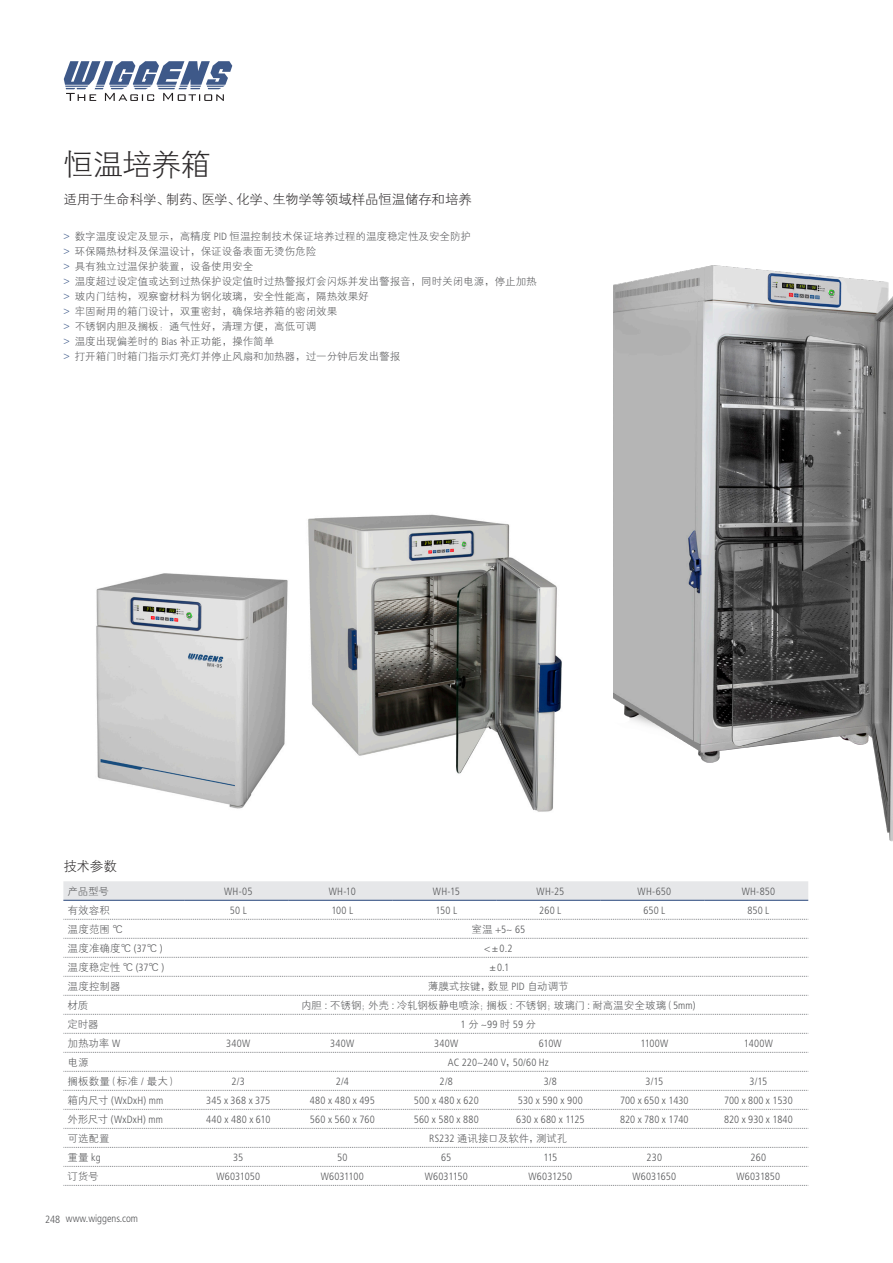
<style>
.page{position:relative;width:893px;height:1263px;background:#fff}
.page>*{position:absolute;margin:0;border:0;box-sizing:border-box;transform-origin:0 0}
.二级目录{font:30px "FZXH1 JW GB1 0";letter-spacing:-.02em;color:#2e2b2c}
.W-正文前段距-无项目符号{font:13.5px "FZXH1 JW GB1 0";letter-spacing:-.015em;color:#2e2b2c}
.t1{font:10.5px "FZXH1 JW GB1 0";color:#57585a}
.W-正文-无项目符号{font:300 condensed 10.5px "Frutiger LT Std";letter-spacing:.01em;color:#57585a}
.t2{font:10.5px "FZXH1 JW GB1 0";letter-spacing:-.02em;color:#57585a}
.W-正文-无项目符号-2{font:300 condensed 10.5px "Frutiger LT Std";letter-spacing:.03em;color:#57585a}
.s1{font-family:"Frutiger LT Std";font-weight:300;font-stretch:condensed;color:#3e5989}
.s2{font-family:"Frutiger LT Std";font-weight:300;font-stretch:condensed}
.s3{font-family:"FZXH1 JW GB1 0";font-weight:400;font-stretch:normal}
</style>
<div class="page">
<svg style="left:64px;top:61px;width:168px;height:40px"></svg>
<img style="left:96px;top:573px;width:192px;height:236px">
<div style="left:63px;top:881px;width:745px;height:19px;background:#e6e7e9"></div>
<hr style="left:63px;top:900px;width:121px;height:1px;background:#3e5989">
<hr style="left:184px;top:900px;width:104px;height:1px;background:#3e5989">
<hr style="left:288px;top:900px;width:104px;height:1px;background:#3e5989">
<hr style="left:392px;top:900px;width:104px;height:1px;background:#3e5989">
<hr style="left:496px;top:900px;width:104px;height:1px;background:#3e5989">
<hr style="left:600px;top:900px;width:104px;height:1px;background:#3e5989">
<hr style="left:704px;top:900px;width:104px;height:1px;background:#3e5989">
<svg style="left:63px;top:919px;width:746px;height:1px"></svg>
<svg style="left:63px;top:938px;width:746px;height:1px"></svg>
<svg style="left:63px;top:957px;width:746px;height:1px"></svg>
<svg style="left:63px;top:976px;width:746px;height:1px"></svg>
<svg style="left:63px;top:995px;width:746px;height:1px"></svg>
<svg style="left:63px;top:1014px;width:746px;height:1px"></svg>
<svg style="left:63px;top:1033px;width:746px;height:1px"></svg>
<svg style="left:63px;top:1052px;width:746px;height:1px"></svg>
<svg style="left:63px;top:1071px;width:746px;height:1px"></svg>
<svg style="left:63px;top:1090px;width:746px;height:1px"></svg>
<svg style="left:63px;top:1109px;width:746px;height:1px"></svg>
<svg style="left:63px;top:1128px;width:746px;height:1px"></svg>
<svg style="left:63px;top:1147px;width:746px;height:1px"></svg>
<svg style="left:63px;top:1166px;width:746px;height:1px"></svg>
<svg style="left:63px;top:1185px;width:746px;height:1px"></svg>
<img style="left:308px;top:514px;width:254px;height:298px">
<img style="left:613px;top:265px;width:280px;height:577px">
<p class="二级目录" style="left:63px;top:148px;width:149px">恒温培养箱</p>
<p class="W-正文前段距-无项目符号" style="left:63px;top:192px;width:410px">适用于生命科学、制药、医学、化学、生物学等领域样品恒温储存和培养</p>
<p class="t1" style="left:63px;top:230px;width:409px"><span class="s1">&gt;</span> 数字温度设定及显示，高精度 <span class="s2">PID</span> 恒温控制技术保证培养过程的温度稳定性及安全防护</p>
<p class="t1" style="left:63px;top:245px;width:254px"><span class="s1">&gt;</span> 环保隔热材料及保温设计，保证设备表面无烫伤危险</p>
<p class="t1" style="left:63px;top:260px;width:191px"><span class="s1">&gt;</span> 具有独立过温保护装置，设备使用安全</p>
<p class="t1" style="left:63px;top:275px;width:475px"><span class="s1">&gt;</span> 温度超过设定值或达到过热保护设定值时过热警报灯会闪烁并发出警报音，同时关闭电源，停止加热</p>
<p class="t1" style="left:63px;top:290px;width:307px"><span class="s1">&gt;</span> 玻内门结构，观察窗材料为钢化玻璃，安全性能高，隔热效果好</p>
<p class="t1" style="left:63px;top:305px;width:275px"><span class="s1">&gt;</span> 牢固耐用的箱门设计，双重密封，确保培养箱的密闭效果</p>
<p class="t1" style="left:63px;top:320px;width:254px"><span class="s1">&gt;</span> 不锈钢内胆及搁板：通气性好，清理方便，高低可调</p>
<p class="t1" style="left:63px;top:335px;width:212px"><span class="s1">&gt;</span> 温度出现偏差时的 <span class="s2">Bias</span> 补正功能，操作简单</p>
<p class="t1" style="left:63px;top:350px;width:338px"><span class="s1">&gt;</span> 打开箱门时箱门指示灯亮灯并停止风扇和加热器，过一分钟后发出警报</p>
<p class="W-正文前段距-无项目符号" style="left:63px;top:859px;width:55px">技术参数</p>
<p class="t1" style="left:68px;top:885px;width:43px">产品型号</p>
<p class="W-正文-无项目符号" style="left:224px;top:885px;width:30px">WH-05</p>
<p class="W-正文-无项目符号" style="left:329px;top:885px;width:29px">WH-10</p>
<p class="W-正文-无项目符号" style="left:433px;top:885px;width:28px">WH-15</p>
<p class="W-正文-无项目符号" style="left:537px;top:885px;width:29px">WH-25</p>
<p class="W-正文-无项目符号" style="left:638px;top:885px;width:35px">WH-650</p>
<p class="W-正文-无项目符号" style="left:742px;top:885px;width:35px">WH-850</p>
<p class="t1" style="left:68px;top:904px;width:44px">有效容积</p>
<p class="W-正文-无项目符号" style="left:230px;top:904px;width:18px">50 L</p>
<p class="W-正文-无项目符号" style="left:331px;top:904px;width:23px">100 L</p>
<p class="W-正文-无项目符号" style="left:436px;top:904px;width:23px">150 L</p>
<p class="W-正文-无项目符号" style="left:539px;top:904px;width:24px">260 L</p>
<p class="W-正文-无项目符号" style="left:643px;top:904px;width:23px">650 L</p>
<p class="W-正文-无项目符号" style="left:747px;top:904px;width:23px">850 L</p>
<p class="t1" style="left:68px;top:923px;width:57px">温度范围 ℃</p>
<p class="W-正文-无项目符号" style="left:471px;top:923px;width:55px"><span class="s3">室温</span> +5~ 65</p>
<p class="t1" style="left:68px;top:942px;width:96px">温度准确度℃ <span class="s2">(37</span>℃ <span class="s2">)</span></p>
<p class="W-正文-无项目符号" style="left:484px;top:942px;width:30px">&lt;<span class="s3">±</span>0.2</p>
<p class="t1" style="left:68px;top:961px;width:98px">温度稳定性 ℃ <span class="s2">(37</span>℃ <span class="s2">)</span></p>
<p class="W-正文-无项目符号" style="left:487px;top:961px;width:23px"><span class="s3">±</span>0.1</p>
<p class="t1" style="left:68px;top:980px;width:54px">温度控制器</p>
<p class="t1" style="left:428px;top:980px;width:142px">薄膜式按键，数显 <span class="s2">PID</span> 自动调节</p>
<p class="t1" style="left:68px;top:999px;width:22px">材质</p>
<p class="t1" style="left:301px;top:999px;width:396px">内胆 <span class="s2">:</span> 不锈钢；外壳 <span class="s2">:</span> 冷轧钢板静电喷涂；搁板 <span class="s2">:</span> 不锈钢；玻璃门 <span class="s2">:</span> 耐高温安全玻璃（<span class="s2">5mm)</span></p>
<p class="t1" style="left:68px;top:1018px;width:33px">定时器</p>
<p class="W-正文-无项目符号" style="left:461px;top:1018px;width:77px">1 <span class="s3">分</span> ~99 <span class="s3">时</span> 59 <span class="s3">分</span></p>
<p class="t1" style="left:68px;top:1037px;width:54px">加热功率 <span class="s2">W</span></p>
<p class="W-正文-无项目符号" style="left:226px;top:1037px;width:26px">340W</p>
<p class="W-正文-无项目符号" style="left:330px;top:1037px;width:26px">340W</p>
<p class="W-正文-无项目符号" style="left:434px;top:1037px;width:26px">340W</p>
<p class="W-正文-无项目符号" style="left:539px;top:1037px;width:24px">610W</p>
<p class="W-正文-无项目符号" style="left:640px;top:1037px;width:29px">1100W</p>
<p class="W-正文-无项目符号" style="left:744px;top:1037px;width:30px">1400W</p>
<p class="t1" style="left:68px;top:1056px;width:22px">电源</p>
<p class="W-正文-无项目符号" style="left:448px;top:1056px;width:102px">AC 220~240 V<span class="s3">，</span>50/60 Hz</p>
<p class="t1" style="left:68px;top:1075px;width:111px">搁板数量（标准 <span class="s2">/</span> 最大）</p>
<p class="W-正文-无项目符号" style="left:232px;top:1075px;width:15px">2/3</p>
<p class="W-正文-无项目符号" style="left:336px;top:1075px;width:15px">2/4</p>
<p class="W-正文-无项目符号" style="left:440px;top:1075px;width:15px">2/8</p>
<p class="W-正文-无项目符号" style="left:544px;top:1075px;width:15px">3/8</p>
<p class="W-正文-无项目符号" style="left:646px;top:1075px;width:19px">3/15</p>
<p class="W-正文-无项目符号" style="left:750px;top:1075px;width:19px">3/15</p>
<p class="W-正文-无项目符号" style="left:68px;top:1094px;width:97px"><span class="s3">箱内尺寸</span> (WxDxH) mm</p>
<p class="W-正文-无项目符号" style="left:206px;top:1094px;width:66px">345 x 368 x 375</p>
<p class="W-正文-无项目符号" style="left:310px;top:1094px;width:66px">480 x 480 x 495</p>
<p class="W-正文-无项目符号" style="left:414px;top:1094px;width:66px">500 x 480 x 620</p>
<p class="W-正文-无项目符号" style="left:518px;top:1094px;width:66px">530 x 590 x 900</p>
<p class="W-正文-无项目符号" style="left:620px;top:1094px;width:70px">700 x 650 x 1430</p>
<p class="W-正文-无项目符号" style="left:724px;top:1094px;width:70px">700 x 800 x 1530</p>
<p class="W-正文-无项目符号" style="left:68px;top:1113px;width:97px"><span class="s3">外形尺寸</span> (WxDxH) mm</p>
<p class="W-正文-无项目符号-2" style="left:206px;top:1113px;width:66px">440 x 480 x 610</p>
<p class="W-正文-无项目符号" style="left:310px;top:1113px;width:66px">560 x 560 x 760</p>
<p class="W-正文-无项目符号" style="left:414px;top:1113px;width:67px">560 x 580 x 880</p>
<p class="W-正文-无项目符号" style="left:516px;top:1113px;width:70px">630 x 680 x 1125</p>
<p class="W-正文-无项目符号" style="left:620px;top:1113px;width:70px">820 x 780 x 1740</p>
<p class="W-正文-无项目符号" style="left:724px;top:1113px;width:70px">820 x 930 x 1840</p>
<p class="t1" style="left:68px;top:1132px;width:44px">可选配置</p>
<p class="t2" style="left:429px;top:1132px;width:140px"><span class="s2">RS232</span> 通讯接口及软件，测试孔</p>
<p class="t1" style="left:68px;top:1151px;width:35px">重量 <span class="s2">kg</span></p>
<p class="W-正文-无项目符号" style="left:233px;top:1151px;width:11px">35</p>
<p class="W-正文-无项目符号" style="left:337px;top:1151px;width:12px">50</p>
<p class="W-正文-无项目符号" style="left:441px;top:1151px;width:12px">65</p>
<p class="W-正文-无项目符号" style="left:543px;top:1151px;width:16px">115</p>
<p class="W-正文-无项目符号" style="left:647px;top:1151px;width:17px">230</p>
<p class="W-正文-无项目符号" style="left:751px;top:1151px;width:17px">260</p>
<p class="t1" style="left:68px;top:1170px;width:33px">订货号</p>
<p class="W-正文-无项目符号" style="left:216px;top:1170px;width:45px">W6031050</p>
<p class="W-正文-无项目符号" style="left:321px;top:1170px;width:45px">W6031100</p>
<p class="W-正文-无项目符号" style="left:425px;top:1170px;width:44px">W6031150</p>
<p class="W-正文-无项目符号" style="left:529px;top:1170px;width:45px">W6031250</p>
<p class="W-正文-无项目符号" style="left:632px;top:1170px;width:45px">W6031650</p>
<p class="W-正文-无项目符号" style="left:736px;top:1170px;width:45px">W6031850</p>
<p class="W-正文-无项目符号" style="left:45px;top:1212px;width:94px">248 www.wiggens.com</p>
</div>
